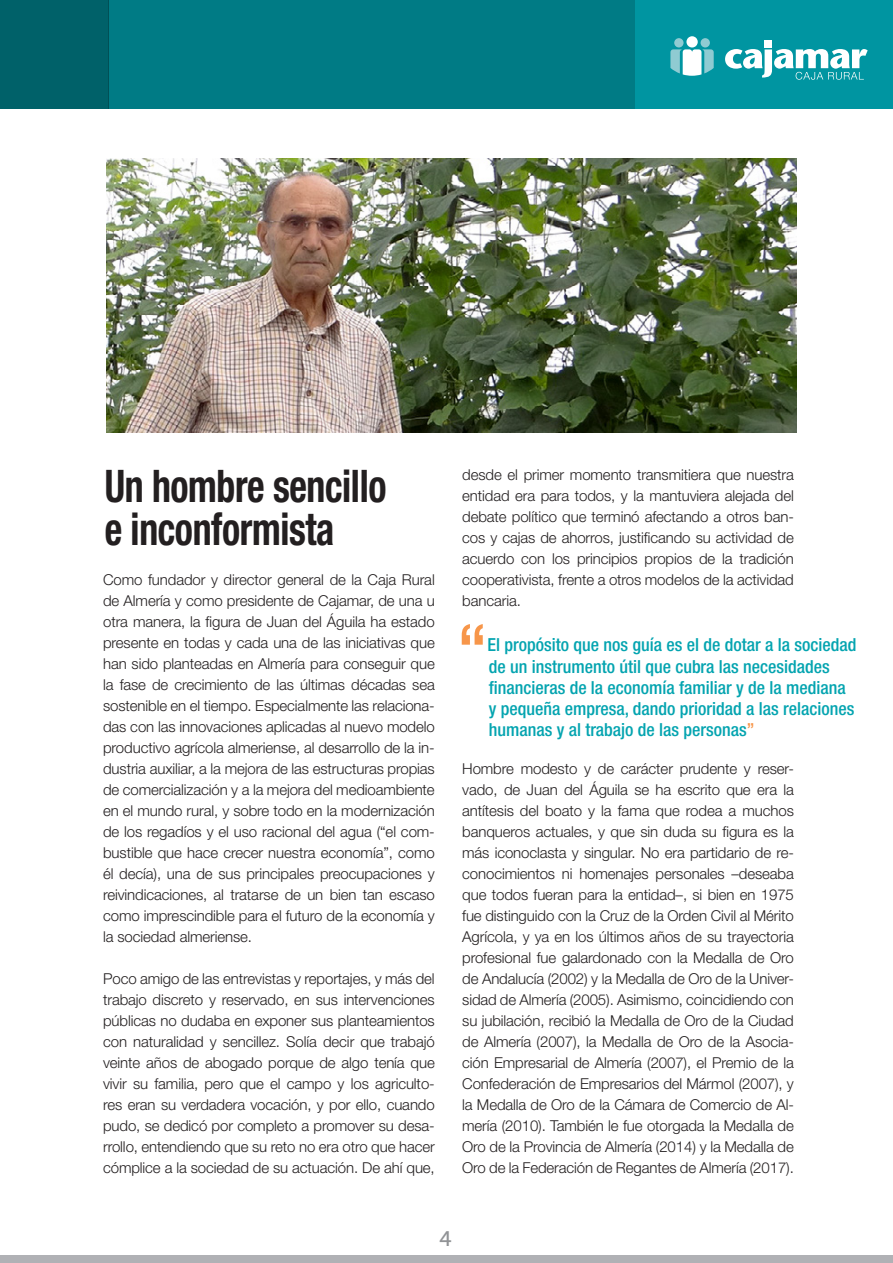
<style>
.page{position:relative;width:893px;height:1263px;background:#fff}
.page>*{position:absolute;margin:0;border:0;box-sizing:border-box;transform-origin:0 0}
.t1{font:500 condensed 72px "Helvetica Neue LT Std";color:#f7964a}
.t2{font:700 condensed 45px/43.5px "Helvetica Neue LT Std";letter-spacing:-.01em;color:#231f20;scale:.84 1}
.t3{font:21px "Museo 500";color:#919396}
.t4{font:500 condensed 18px/21px "Helvetica Neue LT Std";color:#04a4b0}
.t5{font:300 15px/21px "Helvetica Neue LT Std";letter-spacing:-.005em;color:#231f20;text-align:justify}
.s1{color:#f7964a}
</style>
<div class="page">
<div style="left:0;top:0;width:893px;height:108px;background:#0095a1"></div>
<div style="left:0;top:0;width:108px;height:108px;background:#006169"></div>
<div style="left:108px;top:0;width:526px;height:108px;background:#007b85"></div>
<div style="left:0;top:1256px;width:893px;height:7px;background:#b0b1b5"></div>
<img style="left:106px;top:158px;width:690px;height:274px">
<div style="left:686px;top:36px;width:12px;height:12px;background:#fff;border-radius:50%"></div>
<div style="left:674px;top:38px;width:10px;height:9px;background:#8fcbd2;border-radius:50%"></div>
<div style="left:701px;top:38px;width:9px;height:9px;background:#8fcbd2;border-radius:50%"></div>
<svg style="left:670px;top:49px;width:44px;height:27px"></svg>
<svg style="left:725px;top:49px;width:143px;height:31px"></svg>
<div style="left:765px;top:40px;width:7px;height:8px;background:#fff"></div>
<h2 class="t2" style="left:105px;top:463px;width:337px">Un hombre sencillo e inconformista</h2>
<p class="t5" style="left:103px;top:569px;width:333px">Como fundador y director general de la Caja Rural de Almería y como presidente de Cajamar, de una u otra manera, la figura de Juan del Águila ha estado presente en todas y cada una de las iniciativas que han sido planteadas en Almería para conseguir que la fase de crecimiento de las últimas décadas sea sostenible en el tiempo. Especialmente las relaciona&shy;das con las innovaciones aplicadas al nuevo modelo productivo agrícola almeriense, al desarrollo de la in&shy;dustria auxiliar, a la mejora de las estructuras propias de comercialización y a la mejora del medioambiente en el mundo rural, y sobre todo en la modernización de los regadíos y el uso racional del agua (“el com&shy;bustible que hace crecer nuestra economía”, como él decía), una de sus principales preocupaciones y reivindicaciones, al tratarse de un bien tan escaso como imprescindible para el futuro de la economía y la sociedad almeriense.</p>
<p class="t5" style="left:103px;top:968px;width:333px">Poco amigo de las entrevistas y reportajes, y más del trabajo discreto y reservado, en sus intervenciones públicas no dudaba en exponer sus planteamientos con naturalidad y sencillez. Solía decir que trabajó veinte años de abogado porque de algo tenía que vivir su familia, pero que el campo y los agriculto&shy;res eran su verdadera vocación, y por ello, cuando pudo, se dedicó por completo a promover su desa&shy;rrollo, entendiendo que su reto no era otro que hacer cómplice a la sociedad de su actuación. De ahí que,</p>
<p class="t5" style="left:462px;top:464px;width:333px">desde el primer momento transmitiera que nuestra entidad era para todos, y la mantuviera alejada del debate político que terminó afectando a otros ban&shy;cos y cajas de ahorros, justificando su actividad de acuerdo con los principios propios de la tradición cooperativista, frente a otros modelos de la actividad bancaria.</p>
<h1 class="t1" style="left:457px;top:607px;width:32px">“</h1>
<p class="t4" style="left:488px;top:634px;width:370px">El propósito que nos guía es el de dotar a la sociedad de un instrumento útil que cubra las necesidades financieras de la economía familiar y de la mediana y pequeña empresa, dando prioridad a las relaciones humanas y al trabajo de las personas<span class="s1">”</span></p>
<p class="t5" style="left:462px;top:758px;width:333px">Hombre modesto y de carácter prudente y reser&shy;vado, de Juan del Águila se ha escrito que era la antítesis del boato y la fama que rodea a muchos banqueros actuales, y que sin duda su figura es la más iconoclasta y singular. No era partidario de re&shy;conocimientos ni homenajes personales –deseaba que todos fueran para la entidad–, si bien en 1975 fue distinguido con la Cruz de la Orden Civil al Mérito Agrícola, y ya en los últimos años de su trayectoria profesional fue galardonado con la Medalla de Oro de Andalucía (2002) y la Medalla de Oro de la Univer&shy;sidad de Almería (2005). Asimismo, coincidiendo con su jubilación, recibió la Medalla de Oro de la Ciudad de Almería (2007), la Medalla de Oro de la Asocia&shy;ción Empresarial de Almería (2007), el Premio de la Confederación de Empresarios del Mármol (2007), y la Medalla de Oro de la Cámara de Comercio de Al&shy;mería (2010). También le fue otorgada la Medalla de Oro de la Provincia de Almería (2014) y la Medalla de Oro de la Federación de Regantes de Almería (2017).</p>
<h3 class="t3" style="left:439px;top:1227px;width:14px">4</h3>
</div>
